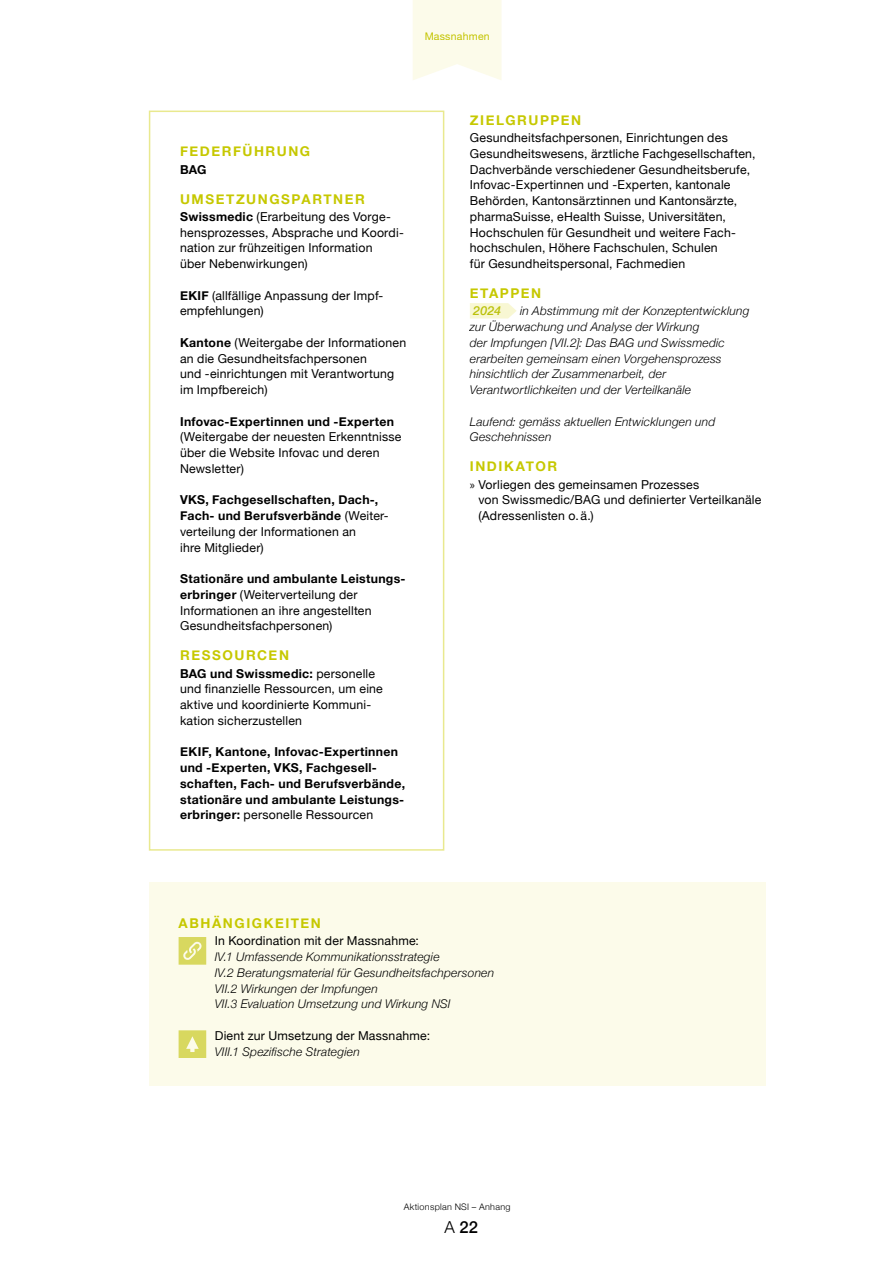
<style>
.page{position:relative;width:893px;height:1263px;background:#fff}
.page>*{position:absolute;margin:0;border:0;box-sizing:border-box;transform-origin:0 0}
.t1{font:500 16.5px "Helvetica Neue";color:#000}
.t2{font:700 13.5px "Helvetica Neue";letter-spacing:.115em;color:#c6c800}
.t3{font:12.3px/15.8px "Helvetica Neue";letter-spacing:.015em;color:#000}
.t4{font:700 12.3px/15.8px "Helvetica Neue";letter-spacing:.025em;color:#000}
.t5{font:italic 500 12.3px "Helvetica Neue";color:#bbc10b}
.t6{font:italic 300 12px/15.8px "Helvetica Neue";letter-spacing:.015em;color:#000}
.t7{font:10.5px "Helvetica Neue";letter-spacing:.025em;color:#c6c800}
.t8{font:300 9px "Helvetica Neue";letter-spacing:.035em;color:#000}
.s1{font-weight:700}
.s2{font-weight:400}
.s3{font-family:"Myriad Pro"}
.s4{font-weight:300}
</style>
<div class="page">
<svg style="left:413px;top:0;width:89px;height:80px;background:#fcfbec"></svg>
<svg style="left:470px;top:303px;width:47px;height:15px"></svg>
<div style="left:149px;top:111px;width:295px;height:740px;border:2px solid #e9e98f"></div>
<div style="left:149px;top:882px;width:616px;height:203px;background:#fcfbea"></div>
<svg style="left:179px;top:1030px;width:27px;height:28px"></svg>
<svg style="left:179px;top:937px;width:27px;height:28px"></svg>
<p class="t7" style="left:424px;top:28px;width:67px">Massnahmen</p>
<p class="t2" style="left:180px;top:141px;width:132px">FEDERFÜHRUNG</p>
<p class="t4" style="left:180px;top:162px;width:28px">BAG</p>
<p class="t2" style="left:180px;top:188px;width:186px">UMSETZUNGSPARTNER</p>
<p class="t3" style="left:180px;top:209px;width:225px"><span class="s1">Swissmedic</span> (Erarbeitung des Vorge&shy;hensprozesses, Absprache und Koordi&shy;nation zur frühzeitigen Information<br>über Nebenwirkungen)</p>
<p class="t3" style="left:180px;top:288px;width:205px"><span class="s1">EKIF</span> (allfällige Anpassung der Impf&shy;empfehlungen)</p>
<p class="t3" style="left:180px;top:335px;width:228px"><span class="s1">Kantone</span> (Weitergabe der Informationen an die Gesundheitsfachpersonen<br>und -einrichtungen mit Verantwortung im Impfbereich)</p>
<p class="t4" style="left:180px;top:414px;width:215px">Infovac-Expertinnen und -Experten</p>
<p class="t3" style="left:180px;top:430px;width:223px">(Weitergabe der neuesten Erkenntnisse über die Website Infovac und deren<br>Newsletter)</p>
<p class="t4" style="left:180px;top:492px;width:210px">VKS, Fachgesellschaften, Dach-,<br>Fach- und Berufsverbände <span class="s2">(Weiter&shy;verteilung der Informationen an<br>ihre Mitglieder)</span></p>
<p class="t3" style="left:180px;top:572px;width:227px"><span class="s1">Stationäre und ambulante Leistungs&shy;erbringer</span> (Weiterverteilung der Informationen an ihre angestellten Gesundheitsfachpersonen)</p>
<p class="t2" style="left:180px;top:645px;width:110px">RESSOURCEN</p>
<p class="t3" style="left:180px;top:666px;width:204px"><span class="s1">BAG und Swissmedic:</span> personelle und finanzielle Ressourcen, um eine aktive und koordinierte Kommuni&shy;kation sicherzustellen</p>
<p class="t4" style="left:180px;top:744px;width:226px">EKIF, Kantone, Infovac-Expertinnen und -Experten, VKS, Fachgesell&shy;schaften, Fach- und Berufsverbände, stationäre und ambulante Leistungs&shy;erbringer: <span class="s2">personelle Ressourcen</span></p>
<p class="t2" style="left:470px;top:109px;width:113px">ZIELGRUPPEN</p>
<p class="t3" style="left:470px;top:131px;width:287px">Gesundheitsfachpersonen, Einrichtungen des Gesundheitswesens, ärztliche Fachgesellschaften, Dachverbände verschiedener Gesundheitsberufe, Infovac-Expertinnen und -Experten, kantonale Behörden, Kantonsärztinnen und Kantonsärzte, pharmaSuisse, eHealth Suisse, Universitäten, Hochschulen für Gesundheit und weitere Fach&shy;hochschulen, Höhere Fachschulen, Schulen<br>für Gesundheitspersonal, Fachmedien</p>
<p class="t2" style="left:470px;top:283px;width:73px">ETAPPEN</p>
<p class="t5" style="left:473px;top:300px;width:29px">2024</p>
<p class="t6" style="left:470px;top:302px;width:281px;text-indent:50px">in Abstimmung mit der Konzeptentwicklung zur Überwachung und Analyse der Wirkung<br>der Impfungen [VII.2]: Das BAG und Swissmedic erarbeiten gemeinsam einen Vorgehensprozess hinsichtlich der Zusammenarbeit, der Verantwortlichkeiten und der Verteilkanäle</p>
<p class="t6" style="left:470px;top:413px;width:247px">Laufend: gemäss aktuellen Entwicklungen und<br>Geschehnissen</p>
<p class="t2" style="left:470px;top:456px;width:89px">INDIKATOR</p>
<p class="t3" style="left:478px;top:477px;width:285px;text-indent:-9px"><span class="s3">»</span> Vorliegen des gemeinsamen Prozesses<br>von Swissmedic/BAG und definierter Verteilkanäle (Adressenlisten o.ä.)</p>
<p class="t2" style="left:179px;top:913px;width:144px">ABHÄNGIGKEITEN</p>
<p class="t3" style="left:215px;top:934px;width:206px">In Koordination mit der Massnahme:</p>
<p class="t6" style="left:215px;top:948px;width:281px">IV.1 Umfassende Kommunikationsstrategie<br>IV.2 Beratungsmaterial für Gesundheitsfachpersonen VII.2 Wirkungen der Impfungen<br>VII.3 Evaluation Umsetzung und Wirkung NSI</p>
<p class="t3" style="left:215px;top:1028px;width:217px">Dient zur Umsetzung der Massnahme:</p>
<p class="t6" style="left:215px;top:1043px;width:147px">VIII.1 Spezifische Strategien</p>
<p class="t8" style="left:404px;top:1199px;width:108px">Aktionsplan NSI – Anhang</p>
<h1 class="t1" style="left:444px;top:1213px;width:35px"><span class="s4">A</span> 22</h1>
</div>
